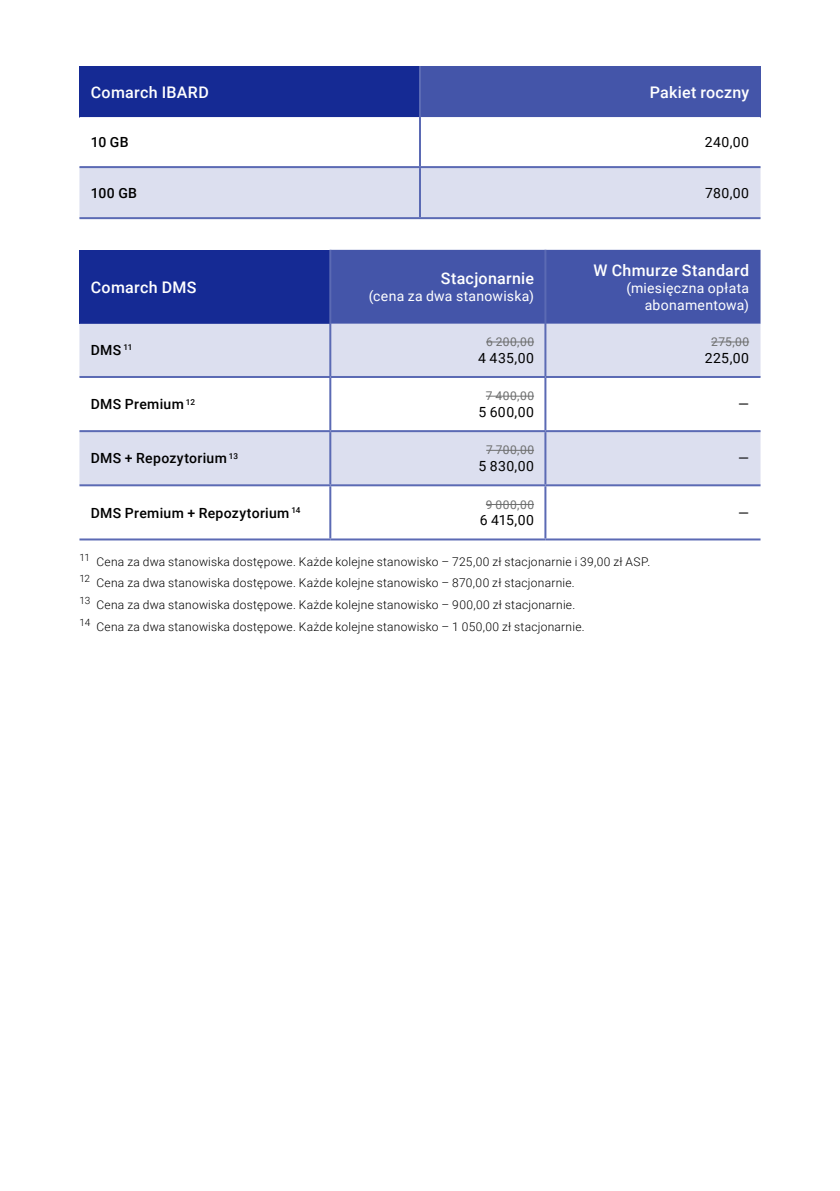
<style>
.page{position:relative;width:840px;height:1191px;background:#fff}
.page>*{position:absolute;margin:0;border:0;box-sizing:border-box;transform-origin:0 0}
.t1{font:500 16px "Roboto";letter-spacing:.02em;color:#fff}
.t2{font:500 14px "Roboto";letter-spacing:.025em;color:#000}
.t3{font:14px/16.8px "Roboto";letter-spacing:.02em;color:#fff;text-align:right}
.t4{font:14px "Roboto";letter-spacing:.035em;color:#000}
.t5{font:300 12px/21.6px "Roboto";letter-spacing:.02em;color:#000}
.t6{font:12px "Roboto";letter-spacing:.045em;color:#6f7070}
</style>
<div class="page">
<div style="left:79px;top:66px;width:341px;height:51px;background:#152a94"></div>
<div style="left:420px;top:66px;width:340px;height:51px;background:#4455a9"></div>
<svg style="left:79px;top:117px;width:681px;height:100px"></svg>
<hr style="left:79px;top:166px;width:341px;height:2px;background:#5b6ab4">
<hr style="left:79px;top:217px;width:341px;height:2px;background:#5b6ab4">
<hr style="left:419px;top:168px;width:2px;height:49px;background:#5b6ab4">
<hr style="left:420px;top:217px;width:340px;height:2px;background:#5b6ab4">
<hr style="left:419px;top:117px;width:2px;height:49px;background:#5b6ab4">
<hr style="left:420px;top:166px;width:340px;height:2px;background:#5b6ab4">
<hr style="left:419px;top:66px;width:2px;height:51px;background:#5b6ab4">
<div style="left:79px;top:250px;width:251px;height:74px;background:#152a94"></div>
<div style="left:331px;top:250px;width:429px;height:74px;background:#4455a9"></div>
<div style="left:79px;top:324px;width:681px;height:52px;background:#dcdfef"></div>
<svg style="left:79px;top:378px;width:681px;height:160px"></svg>
<hr style="left:329px;top:250px;width:2px;height:74px;background:#5b6ab4">
<hr style="left:544px;top:250px;width:2px;height:74px;background:#5b6ab4">
<hr style="left:544px;top:378px;width:2px;height:52px;background:#5b6ab4">
<hr style="left:330px;top:430px;width:215px;height:2px;background:#5b6ab4">
<hr style="left:329px;top:432px;width:2px;height:52px;background:#5b6ab4">
<hr style="left:545px;top:430px;width:215px;height:2px;background:#5b6ab4">
<hr style="left:544px;top:432px;width:2px;height:52px;background:#5b6ab4">
<hr style="left:330px;top:484px;width:215px;height:2px;background:#5b6ab4">
<hr style="left:330px;top:538px;width:215px;height:2px;background:#5b6ab4">
<hr style="left:545px;top:484px;width:215px;height:2px;background:#5b6ab4">
<hr style="left:544px;top:486px;width:2px;height:52px;background:#5b6ab4">
<hr style="left:545px;top:538px;width:215px;height:2px;background:#5b6ab4">
<hr style="left:329px;top:378px;width:2px;height:52px;background:#5b6ab4">
<hr style="left:79px;top:430px;width:251px;height:2px;background:#5b6ab4">
<hr style="left:79px;top:484px;width:251px;height:2px;background:#5b6ab4">
<hr style="left:329px;top:486px;width:2px;height:52px;background:#5b6ab4">
<hr style="left:79px;top:538px;width:251px;height:2px;background:#5b6ab4">
<hr style="left:79px;top:376px;width:251px;height:2px;background:#5b6ab4">
<hr style="left:329px;top:324px;width:2px;height:52px;background:#5b6ab4">
<hr style="left:330px;top:376px;width:215px;height:2px;background:#5b6ab4">
<hr style="left:544px;top:324px;width:2px;height:52px;background:#5b6ab4">
<hr style="left:545px;top:376px;width:215px;height:2px;background:#5b6ab4">
<hr style="left:486px;top:342px;width:47px;height:1px;background:#6f7070">
<hr style="left:710px;top:342px;width:38px;height:1px;background:#6f7070">
<hr style="left:485px;top:396px;width:48px;height:1px;background:#6f7070">
<hr style="left:486px;top:450px;width:47px;height:1px;background:#6f7070">
<hr style="left:485px;top:504px;width:48px;height:1px;background:#6f7070">
<h1 class="t1" style="left:91px;top:81px;width:119px">Comarch IBARD</h1>
<h1 class="t1" style="left:649px;top:81px;width:101px">Pakiet roczny</h1>
<p class="t2" style="left:91px;top:132px;width:39px">10 GB</p>
<p class="t4" style="left:704px;top:132px;width:46px">240,00</p>
<p class="t2" style="left:91px;top:183px;width:48px">100 GB</p>
<p class="t4" style="left:704px;top:183px;width:45px">780,00</p>
<h1 class="t1" style="left:91px;top:276px;width:107px">Comarch DMS</h1>
<h1 class="t1" style="left:440px;top:267px;width:95px">Stacjonarnie</h1>
<p class="t3" style="left:368px;top:287px;width:167px">(cena za dwa stanowiska)</p>
<p class="t2" style="left:91px;top:340px;width:43px">DMS <sup>11</sup></p>
<p class="t2" style="left:91px;top:394px;width:106px">DMS Premium <sup>12</sup></p>
<p class="t2" style="left:91px;top:449px;width:149px">DMS + Repozytorium <sup>13</sup></p>
<p class="t2" style="left:91px;top:503px;width:211px">DMS Premium + Repozytorium <sup>14</sup></p>
<p class="t6" style="left:486px;top:333px;width:49px">6 200,00</p>
<p class="t4" style="left:478px;top:348px;width:57px">4 435,00</p>
<p class="t6" style="left:485px;top:387px;width:50px">7 400,00</p>
<p class="t4" style="left:478px;top:402px;width:57px">5 600,00</p>
<p class="t6" style="left:486px;top:441px;width:49px">7 700,00</p>
<p class="t4" style="left:478px;top:456px;width:57px">5 830,00</p>
<p class="t6" style="left:485px;top:496px;width:50px">9 000,00</p>
<p class="t4" style="left:479px;top:510px;width:56px">6 415,00</p>
<h1 class="t1" style="left:593px;top:259px;width:157px">W Chmurze Standard</h1>
<p class="t3" style="left:626px;top:279px;width:124px">(miesięczna opłata abonamentowa)</p>
<p class="t6" style="left:710px;top:333px;width:39px">275,00</p>
<p class="t4" style="left:704px;top:348px;width:46px">225,00</p>
<p class="t4" style="left:737px;top:394px;width:12px">—</p>
<p class="t4" style="left:737px;top:449px;width:12px">—</p>
<p class="t4" style="left:737px;top:503px;width:12px">—</p>
<p class="t5" style="left:79px;top:550px;width:572px"><sup>11</sup> Cena za dwa stanowiska dostępowe. Każde kolejne stanowisko – 725,00 zł stacjonarnie i 39,00 zł ASP.<br><sup>12</sup> Cena za dwa stanowiska dostępowe. Każde kolejne stanowisko – 870,00 zł stacjonarnie.<br><sup>13</sup> Cena za dwa stanowiska dostępowe. Każde kolejne stanowisko – 900,00 zł stacjonarnie.<br><sup>14</sup> Cena za dwa stanowiska dostępowe. Każde kolejne stanowisko – 1 050,00 zł stacjonarnie.</p>
</div>
